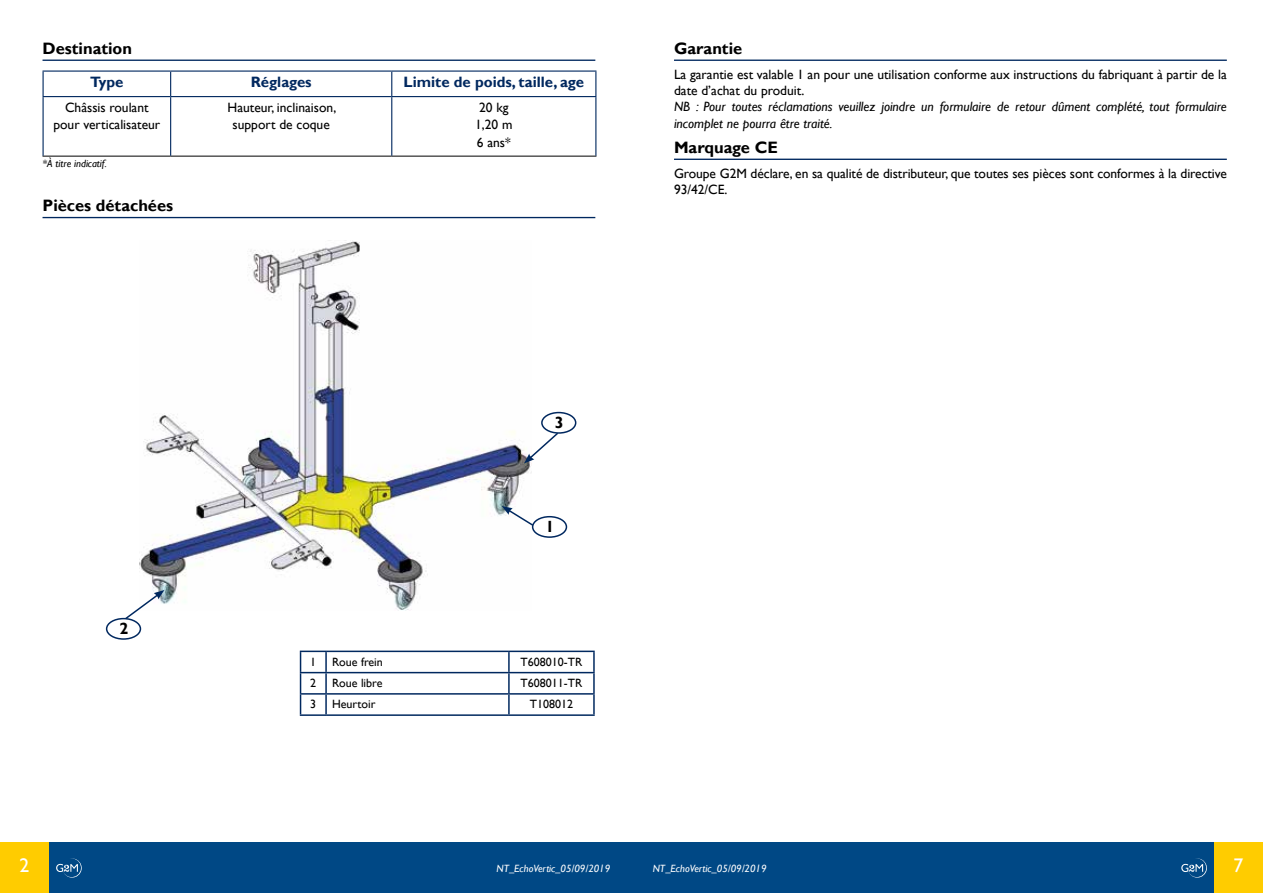
<style>
.page{position:relative;width:1263px;height:893px;background:#fff}
.page>*{position:absolute;margin:0;border:0;box-sizing:border-box;transform-origin:0 0}
.t1{font:19.65px "Gill Sans";color:#fff}
.t2{font:700 16.5px "Gill Sans";color:#000}
.t3{font:700 16.2px "Gill Sans";color:#000}
.t4{font:700 15px "Gill Sans";color:#00285f}
.t5{font:13.5px/17.5px "Gill Sans";color:#000}
.t6{font:italic 13.5px/16.2px "Gill Sans";color:#000}
.t7{font:12px "Gill Sans";color:#000}
.t8{font:italic 10.5px "Gill Sans";color:#fff}
.t9{font:italic 10.5px "Gill Sans";color:#000}
</style>
<div class="page">
<div style="left:631px;top:842px;width:632px;height:51px;background:#004885"></div>
<div style="left:0;top:842px;width:631px;height:51px;background:#004885"></div>
<div style="left:0;top:842px;width:49px;height:51px;background:#fc0"></div>
<div style="left:1214px;top:842px;width:49px;height:51px;background:#fc0"></div>
<svg style="left:1181px;top:858px;width:26px;height:20px"></svg>
<svg style="left:56px;top:858px;width:26px;height:20px"></svg>
<hr style="left:43px;top:60px;width:552px;height:1px;background:#00285f">
<hr style="left:43px;top:217px;width:552px;height:1px;background:#00285f">
<img style="left:139px;top:241px;width:393px;height:369px">
<svg style="left:124px;top:590px;width:40px;height:31px"></svg>
<svg style="left:502px;top:506px;width:32px;height:21px"></svg>
<hr style="left:326px;top:651px;width:183px;height:1px;background:#00285f">
<hr style="left:509px;top:651px;width:86px;height:1px;background:#00285f">
<hr style="left:508px;top:652px;width:2px;height:20px;background:#00285f">
<hr style="left:593px;top:652px;width:2px;height:20px;background:#00285f">
<hr style="left:326px;top:672px;width:183px;height:1px;background:#00285f">
<hr style="left:509px;top:672px;width:86px;height:1px;background:#00285f">
<hr style="left:508px;top:673px;width:2px;height:20px;background:#00285f">
<hr style="left:593px;top:673px;width:2px;height:20px;background:#00285f">
<hr style="left:326px;top:693px;width:183px;height:2px;background:#00285f">
<svg style="left:300px;top:651px;width:27px;height:63px"></svg>
<hr style="left:509px;top:693px;width:86px;height:2px;background:#00285f">
<svg style="left:508px;top:695px;width:2px;height:19px"></svg>
<svg style="left:593px;top:695px;width:2px;height:19px"></svg>
<hr style="left:300px;top:714px;width:26px;height:2px;background:#00285f">
<hr style="left:326px;top:714px;width:183px;height:2px;background:#00285f">
<hr style="left:509px;top:714px;width:86px;height:2px;background:#00285f">
<svg style="left:524px;top:431px;width:34px;height:32px"></svg>
<hr style="left:674px;top:159px;width:553px;height:1px;background:#00285f">
<hr style="left:674px;top:60px;width:553px;height:1px;background:#00285f">
<hr style="left:43px;top:156px;width:128px;height:1px;background:#000">
<hr style="left:171px;top:156px;width:221px;height:1px;background:#000">
<hr style="left:392px;top:156px;width:204px;height:1px;background:#000">
<svg style="left:43px;top:72px;width:1px;height:24px"></svg>
<hr style="left:43px;top:71px;width:128px;height:1px;background:#00285f">
<svg style="left:170px;top:72px;width:1px;height:24px"></svg>
<hr style="left:171px;top:71px;width:221px;height:1px;background:#00285f">
<svg style="left:391px;top:72px;width:1px;height:24px"></svg>
<hr style="left:392px;top:71px;width:204px;height:1px;background:#00285f">
<svg style="left:595px;top:72px;width:1px;height:24px"></svg>
<hr style="left:43px;top:97px;width:1px;height:59px;background:#00285f">
<hr style="left:43px;top:96px;width:128px;height:1px;background:#00285f">
<hr style="left:170px;top:97px;width:1px;height:59px;background:#00285f">
<hr style="left:171px;top:96px;width:221px;height:1px;background:#00285f">
<hr style="left:391px;top:97px;width:1px;height:59px;background:#00285f">
<hr style="left:392px;top:96px;width:204px;height:1px;background:#00285f">
<hr style="left:595px;top:97px;width:1px;height:59px;background:#00285f">
<div style="left:532px;top:516px;width:35px;height:22px;border:2px solid #00285f;border-radius:50%"></div>
<div style="left:541px;top:412px;width:35px;height:22px;border:2px solid #00285f;border-radius:50%"></div>
<div style="left:106px;top:618px;width:35px;height:22px;border:2px solid #00285f;border-radius:50%"></div>
<p class="t2" style="left:43px;top:42px;width:91px">Destination</p>
<p class="t4" style="left:90px;top:76px;width:35px">Type</p>
<p class="t4" style="left:251px;top:76px;width:62px">Réglages</p>
<p class="t4" style="left:404px;top:76px;width:182px">Limite de poids, taille, age</p>
<p class="t5" style="left:53px;top:99px;width:108px;text-align:center">Châssis roulant pour verticalisateur</p>
<p class="t5" style="left:227px;top:99px;width:110px;text-align:center">Hauteur, inclinaison, support de coque</p>
<p class="t5" style="left:475px;top:99px;width:39px">20 kg<br>1,20 m<br>6 ans*</p>
<p class="t9" style="left:43px;top:159px;width:66px">*À titre indicatif.</p>
<p class="t2" style="left:43px;top:199px;width:132px">Pièces détachées</p>
<p class="t3" style="left:119px;top:622px;width:10px">2</p>
<p class="t3" style="left:555px;top:416px;width:10px">3</p>
<p class="t3" style="left:545px;top:520px;width:10px">1</p>
<p class="t7" style="left:310px;top:657px;width:7px">1</p>
<p class="t7" style="left:332px;top:655px;width:52px">Roue frein</p>
<p class="t7" style="left:521px;top:657px;width:63px">T608010-TR</p>
<p class="t7" style="left:310px;top:678px;width:7px">2</p>
<p class="t7" style="left:332px;top:678px;width:52px">Roue libre</p>
<p class="t7" style="left:521px;top:678px;width:63px">T608011-TR</p>
<p class="t7" style="left:310px;top:699px;width:7px">3</p>
<p class="t7" style="left:332px;top:699px;width:45px">Heurtoir</p>
<p class="t7" style="left:530px;top:699px;width:45px">T108012</p>
<p class="t2" style="left:674px;top:42px;width:70px">Garantie</p>
<p class="t5" style="left:674px;top:67px;width:554px;line-height:16.2px">La garantie est valable 1 an pour une utilisation conforme aux instructions du fabriquant à partir de la date d’achat du produit.</p>
<p class="t6" style="left:674px;top:100px;width:554px">NB : Pour toutes réclamations veuillez joindre un formulaire de retour dûment complété, tout formulaire incomplet ne pourra être traité.</p>
<p class="t2" style="left:674px;top:141px;width:105px">Marquage CE</p>
<p class="t5" style="left:674px;top:166px;width:554px;line-height:16.2px">Groupe G2M déclare, en sa qualité de distributeur, que toutes ses pièces sont conformes à la directive<br>93/42/CE.</p>
<h1 class="t1" style="left:20px;top:857px;width:11px">2</h1>
<p class="t8" style="left:496px;top:864px;width:115px">NT_EchoVertic_05/09/2019</p>
<p class="t8" style="left:653px;top:864px;width:115px">NT_EchoVertic_05/09/2019</p>
<h1 class="t1" style="left:1233px;top:857px;width:11px">7</h1>
</div>
